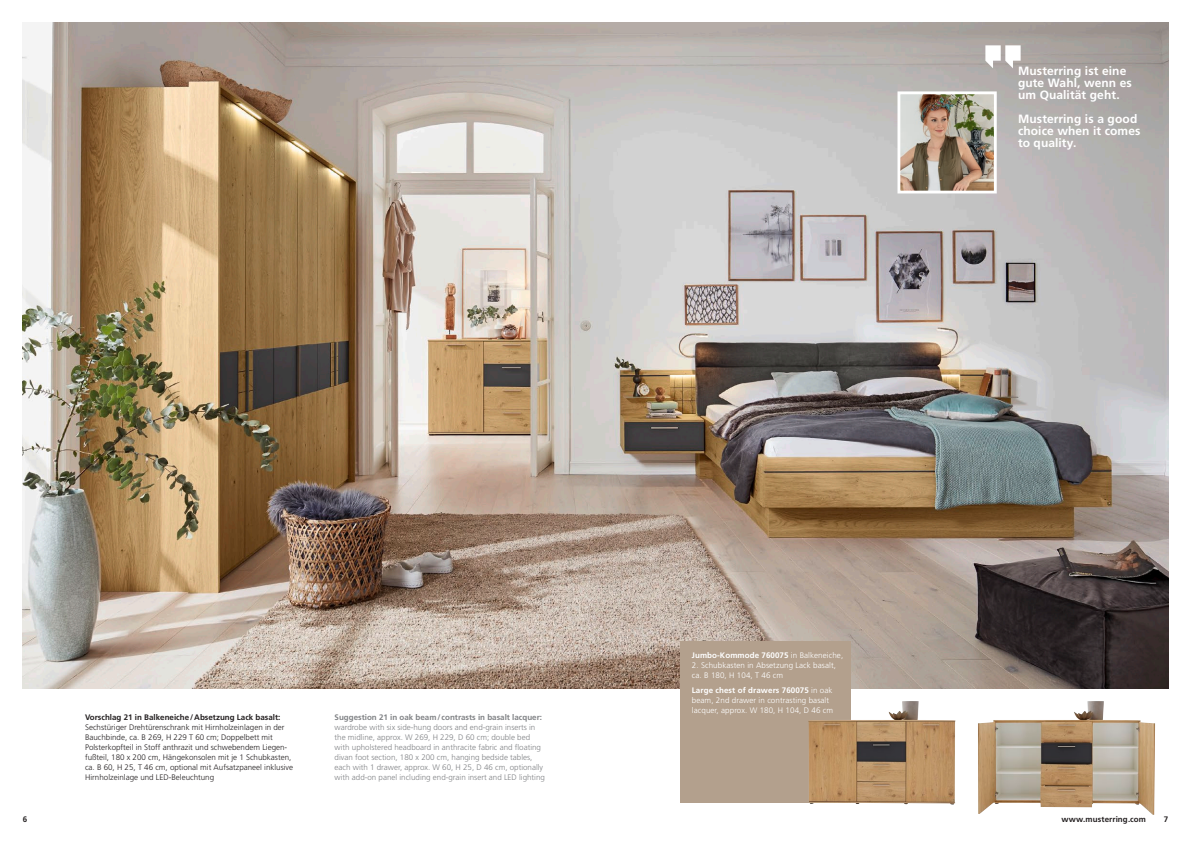
<style>
.page{position:relative;width:1191px;height:842px;background:#fff}
.page>*{position:absolute;margin:0;border:0;box-sizing:border-box;transform-origin:0 0}
.t1{font:700 12px/12px "Frutiger LT Std";letter-spacing:.005em;color:#fff}
.t2{font:300 8px/10px "Frutiger LT Std";color:#808285}
.t3{font:300 8px/10px "Frutiger LT Std";color:#231f20}
.t4{font:300 8px/10px "Frutiger LT Std";letter-spacing:.01em;color:#fff}
.t5{font:700 8px "Frutiger LT Std";color:#231f20}
.t6{font:700 8px "Frutiger LT Std";color:#808285}
.t7{font:700 8px "Frutiger LT Std";letter-spacing:.01em;color:#fff}
.s1{font-weight:300}
.s2{font-weight:700}
</style>
<div class="page">
<img style="left:23px;top:23px;width:1145px;height:666px">
<div style="left:680px;top:641px;width:170px;height:161px;background:#b3a08d"></div>
<img style="left:808px;top:701px;width:147px;height:104px">
<img style="left:978px;top:701px;width:177px;height:114px">
<img style="left:896px;top:90px;width:102px;height:105px">
<svg style="left:985px;top:45px;width:35px;height:23px"></svg>
<h1 class="t1" style="left:1018px;top:65px;width:115px">Musterring ist eine gute Wahl, wenn es um Qualität geht.</h1>
<h1 class="t1" style="left:1018px;top:113px;width:124px">Musterring is a good choice when it comes to quality.</h1>
<p class="t5" style="left:85px;top:713px;width:197px">Vorschlag 21 in Balkeneiche/Absetzung Lack basalt:</p>
<p class="t3" style="left:85px;top:723px;width:210px">Sechstüriger Drehtürenschrank mit Hirnholzeinlagen in der Bauchbinde, ca. B 269, H 229 T 60 cm; Doppelbett mit Polsterkopfteil in Stoff anthrazit und schwebendem Liegen&shy;fußteil, 180 x 200 cm, Hängekonsolen mit je 1 Schubkasten, ca. B 60, H 25, T 46 cm, optional mit Aufsatzpaneel inklusive Hirnholzeinlage und LED-Beleuchtung</p>
<p class="t6" style="left:334px;top:713px;width:209px">Suggestion 21 in oak beam/ contrasts in basalt lacquer:</p>
<p class="t2" style="left:334px;top:723px;width:212px">wardrobe with six side-hung doors and end-grain inserts in the midline, approx. W 269, H 229, D 60 cm; double bed with upholstered headboard in anthracite fabric and floating divan foot section, 180 x 200 cm, hanging bedside tables, each with 1 drawer, approx. W 60, H 25, D 46 cm, optionally with add-on panel including end-grain insert and LED lighting</p>
<p class="t7" style="left:692px;top:650px;width:153px">Jumbo-Kommode 760075 <span class="s1">in Balkeneiche,</span></p>
<p class="t4" style="left:692px;top:660px;width:146px">2. Schubkasten in Absetzung Lack basalt, ca. B 180, H 104, T 46 cm</p>
<p class="t4" style="left:692px;top:685px;width:143px"><span class="s2">Large chest of drawers 760075</span> in oak beam, 2nd drawer in contrasting basalt lacquer, approx. W 180, H 104, D 46 cm</p>
<p class="t5" style="left:23px;top:815px;width:6px">6</p>
<p class="t5" style="left:1061px;top:815px;width:86px">www.musterring.com</p>
<p class="t5" style="left:1163px;top:815px;width:6px">7</p>
</div>
